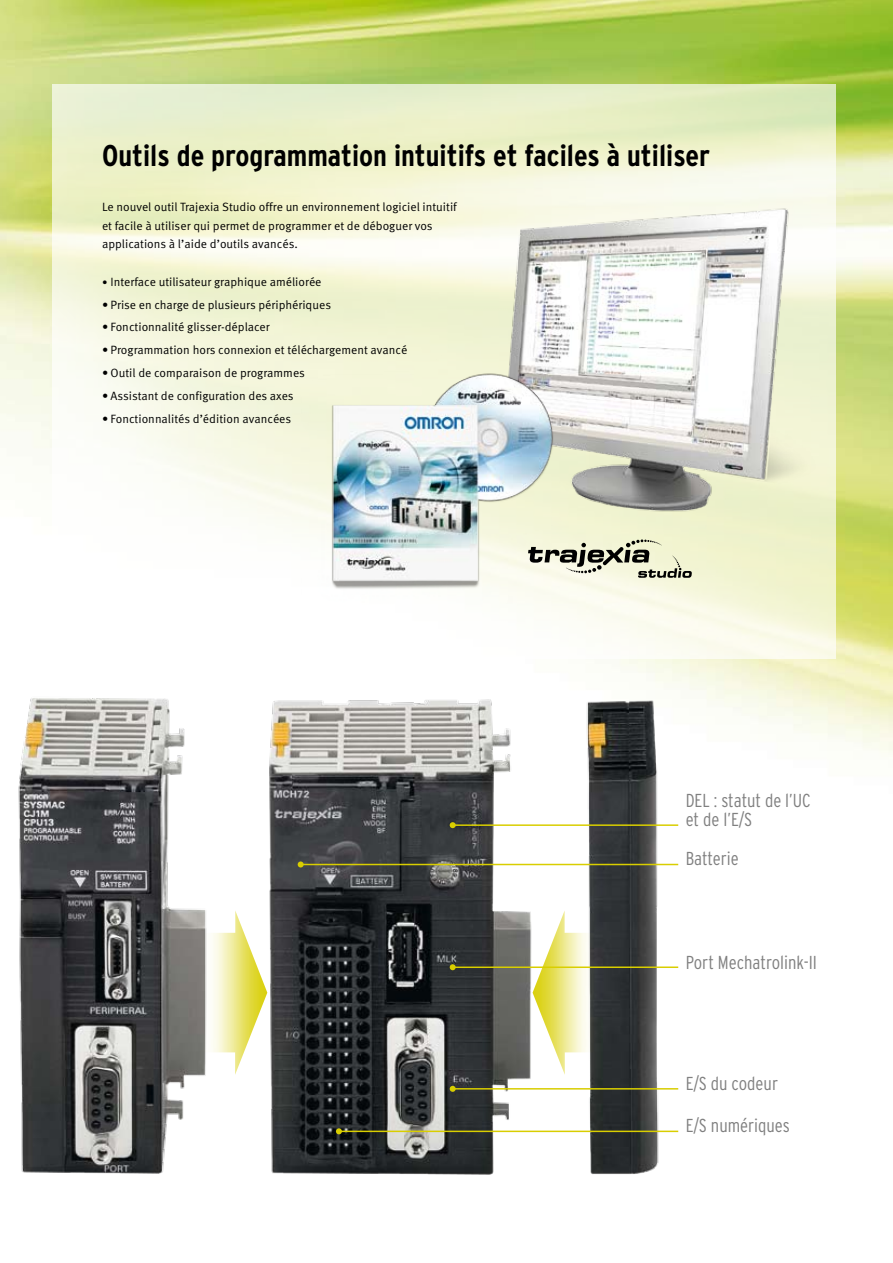
<style>
.page{position:relative;width:893px;height:1263px;background:#fff}
.page>*{position:absolute;margin:0;border:0;box-sizing:border-box;transform-origin:0 0}
.t1{font:700 condensed 30px "Interstate CE";color:#000}
.t2{font:300 condensed 18.75px/18.8px "Interstate CE";color:#808080}
.t3{font:12px/18.6px "Meta Pro";color:#000}
.s1{font-size:10.5px}
</style>
<div class="page">
<img style="left:0;top:0;width:893px;height:1133px">
<svg style="left:52px;top:85px;width:784px;height:574px"></svg>
<svg style="left:590px;top:539px;width:102px;height:39px"></svg>
<div style="left:514px;top:521px;width:199px;height:77px;border:1px solid #fff"></div>
<img style="left:0;top:673px;width:669px;height:502px">
<img style="left:202px;top:910px;width:65px;height:165px">
<img style="left:533px;top:910px;width:61px;height:165px">
<img style="left:468px;top:186px;width:369px;height:348px">
<hr style="left:301px;top:864px;width:377px;height:1px;background:#d9ce00">
<svg style="left:298px;top:861px;width:6px;height:6px"></svg>
<hr style="left:453px;top:1088px;width:225px;height:1px;background:#d9ce00">
<svg style="left:450px;top:1086px;width:6px;height:6px"></svg>
<hr style="left:453px;top:966px;width:225px;height:2px;background:#d9ce00">
<svg style="left:450px;top:964px;width:6px;height:6px"></svg>
<hr style="left:453px;top:824px;width:225px;height:2px;background:#d9ce00">
<svg style="left:450px;top:822px;width:6px;height:6px"></svg>
<hr style="left:339px;top:1130px;width:339px;height:2px;background:#d9ce00">
<svg style="left:336px;top:1128px;width:6px;height:6px"></svg>
<img style="left:299px;top:355px;width:291px;height:254px">
<h1 class="t1" style="left:102px;top:138px;width:610px">Outils de programmation intuitifs et faciles à utiliser</h1>
<p class="t3" style="left:102px;top:198px;width:356px">Le nouvel outil Trajexia Studio offre un environnement logiciel intuitif et facile à utiliser qui permet de programmer et de déboguer vos applications à l’aide d’outils avancés.</p>
<p class="t3" style="left:102px;top:272px;width:221px"><span class="s1">•</span> Interface utilisateur graphique améliorée</p>
<p class="t3" style="left:102px;top:295px;width:231px">• Prise en charge de plusieurs périphériques</p>
<p class="t3" style="left:102px;top:318px;width:169px">• Fonctionnalité glisser-déplacer</p>
<p class="t3" style="left:102px;top:341px;width:307px">• Programmation hors connexion et téléchargement avancé</p>
<p class="t3" style="left:102px;top:364px;width:204px">• Outil de comparaison de programmes</p>
<p class="t3" style="left:102px;top:387px;width:193px">• Assistant de configuration des axes</p>
<p class="t3" style="left:102px;top:409px;width:191px">• Fonctionnalités d’édition avancées</p>
<h2 class="t2" style="left:686px;top:791px;width:127px">DEL : statut de l’UC et de l’E/S</h2>
<h2 class="t2" style="left:686px;top:849px;width:55px">Batterie</h2>
<h2 class="t2" style="left:686px;top:952px;width:133px">Port Mechatrolink-II</h2>
<h2 class="t2" style="left:686px;top:1073px;width:94px">E/S du codeur</h2>
<h2 class="t2" style="left:686px;top:1116px;width:106px">E/S numériques</h2>
</div>
